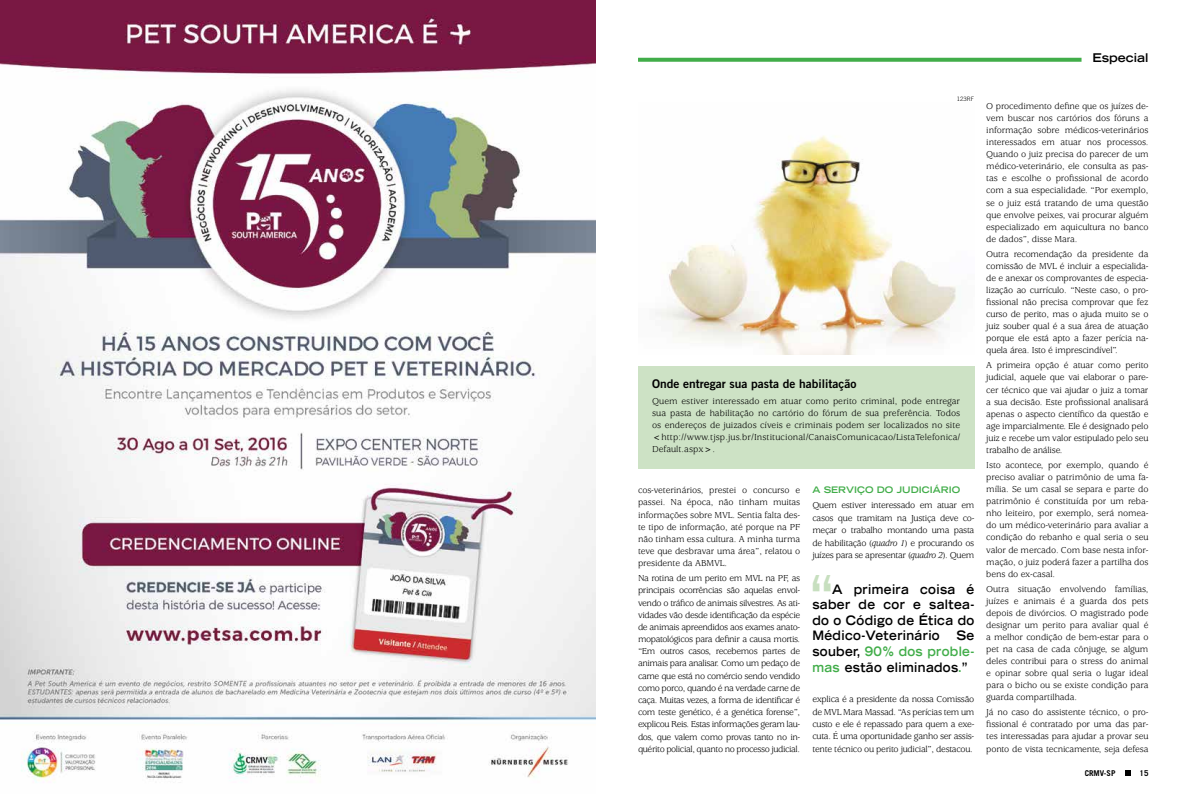
<style>
.page{position:relative;width:1191px;height:794px;background:#fff}
.page>*{position:absolute;margin:0;border:0;box-sizing:border-box;transform-origin:0 0}
.t1{font:700 expanded 55px "Trade Gothic LT Std";color:#c7dfbf;scale:.9 1}
.t2{font:700 expanded 13px/15.6px "Trade Gothic LT Std";letter-spacing:.03em;color:#000;text-align:justify;scale:.9 1}
.t3{font:12px "Trade Gothic LT Std Bd 2";color:#000}
.t4{font:700 expanded 12px "Trade Gothic LT Std";color:#000}
.t5{font:9.5px/12.1px "Usherwood Std";letter-spacing:-.02em;color:#000;text-align:justify}
.t6{font:700 expanded 9px "Trade Gothic LT Std";color:#41ad49}
.t7{font:700 8px "Trade Gothic LT Std";color:#000}
.t8{font:300 6px "Trade Gothic LT Std";color:#000}
.s1{font-style:italic}
.s2{color:#41ad49}
</style>
<div class="page">
<svg style="left:1125px;top:770px;width:5px;height:5px"></svg>
<svg style="left:638px;top:58px;width:443px;height:4px;background:#4cb254"></svg>
<img style="left:655px;top:135px;width:302px;height:220px">
<img style="left:0;top:0;width:595px;height:783px">
<div style="left:638px;top:367px;width:336px;height:102px;background:#cde2c5"></div>
<p class="t4" style="left:1092px;top:50px;width:58px">Especial</p>
<p class="t8" style="left:957px;top:95px;width:19px">123RF</p>
<p class="t3" style="left:652px;top:376px;width:206px">Onde entregar sua pasta de habilitação</p>
<p class="t5" style="left:652px;top:395px;width:309px">Quem estiver interessado em atuar como perito criminal, pode entregar sua pasta de habilitação no cartório do fórum de sua preferência. Todos os endereços de juizados cíveis e criminais podem ser localizados no site &lt;http://www.tjsp.jus.br/Institucional/CanaisComunicacao/ListaTelefonica/ Default.aspx&gt;.</p>
<p class="t5" style="left:638px;top:484px;width:164px">cos-veterinários, prestei o concurso e passei. Na época, não tinham muitas informações sobre MVL. Sentia falta des&shy;te tipo de informação, até porque na PF não tinham essa cultura. A minha turma teve que desbravar uma área”, relatou o presidente da ABMVL.</p>
<p class="t5" style="left:638px;top:572px;width:164px">Na rotina de um perito em MVL na PF, as principais ocorrências são aquelas envol&shy;vendo o tráfico de animais silvestres. As ati&shy;vidades vão desde identificação da espécie de animais apreendidos aos exames anato&shy;mopatológicos para definir a causa mortis. “Em outros casos, recebemos partes de animais para analisar. Como um pedaço de carne que está no comércio sendo vendido como porco, quando é na verdade carne de caça. Muitas vezes, a forma de identificar é com teste genético, é a genética forense”, explicou Reis. Estas informações geram lau&shy;dos, que valem como provas tanto no in&shy;quérito policial, quanto no processo judicial.</p>
<p class="t6" style="left:812px;top:484px;width:149px">A SERVIÇO DO JUDICIÁRIO</p>
<p class="t5" style="left:812px;top:499px;width:163px">Quem estiver interessado em atuar em casos que tramitam na Justiça deve co&shy;meçar o trabalho montando uma pasta de habilitação (<span class="s1">quadro 1</span>) e procurando os juízes para se apresentar (<span class="s1">quadro 2</span>). Quem</p>
<h1 class="t1" style="left:810px;top:559px;width:26px">“</h1>
<h2 class="t2" style="left:812px;top:581px;width:181px;text-indent:20px">A primeira coisa é saber de cor e saltea&shy;do o Código de Ética do Médico-Veterinário</h2>
<h2 class="t2" style="left:812px;top:627px;width:181px;text-indent:144px">Se souber, <span class="s2">90% dos proble&shy;mas</span> estão eliminados<span class="s2">.</span>”</h2>
<p class="t5" style="left:812px;top:693px;width:163px">explica é a presidente da nossa Comissão de MVL Mara Massad. “As perícias tem um custo e ele é repassado para quem a exe&shy;cuta. É uma oportunidade ganho ser assis&shy;tente técnico ou perito judicial”, destacou.</p>
<p class="t5" style="left:986px;top:100px;width:164px">O procedimento define que os juízes de&shy;vem buscar nos cartórios dos fóruns a informação sobre médicos-veterinários interessados em atuar nos processos.<br>Quando o juiz precisa do parecer de um médico-veterinário, ele consulta as pas&shy;tas e escolhe o profissional de acordo com a sua especialidade. “Por exemplo, se o juiz está tratando de uma questão que envolve peixes, vai procurar alguém especializado em aquicultura no banco de dados”, disse Mara.</p>
<p class="t5" style="left:986px;top:248px;width:164px">Outra recomendação da presidente da comissão de MVL é incluir a especialida&shy;de e anexar os comprovantes de especia&shy;lização ao currículo. “Neste caso, o pro&shy;fissional não precisa comprovar que fez curso de perito, mas o ajuda muito se o juiz souber qual é a sua área de atuação porque ele está apto a fazer perícia na&shy;quela área. Isto é imprescindível”.</p>
<p class="t5" style="left:986px;top:360px;width:164px">A primeira opção é atuar como perito judicial, aquele que vai elaborar o pare&shy;cer técnico que vai ajudar o juiz a tomar a sua decisão. Este profissional analisará apenas o aspecto científico da questão e age imparcialmente. Ele é designado pelo juiz e recebe um valor estipulado pelo seu trabalho de análise.</p>
<p class="t5" style="left:986px;top:459px;width:164px">Isto acontece, por exemplo, quando é preciso avaliar o patrimônio de uma fa&shy;mília. Se um casal se separa e parte do patrimônio é constituída por um reba&shy;nho leiteiro, por exemplo, será nomea&shy;do um médico-veterinário para avaliar a condição do rebanho e qual seria o seu valor de mercado. Com base nesta infor&shy;mação, o juiz poderá fazer a partilha dos bens do ex-casal.</p>
<p class="t5" style="left:986px;top:583px;width:164px">Outra situação envolvendo famílias, juízes e animais é a guarda dos pets depois de divórcios. O magistrado pode designar um perito para avaliar qual é a melhor condição de bem-estar para o pet na casa de cada cônjuge, se algum deles contribui para o stress do animal e opinar sobre qual seria o lugar ideal para o bicho ou se existe condição para guarda compartilhada.</p>
<p class="t5" style="left:986px;top:706px;width:164px">Já no caso do assistente técnico, o pro&shy;fissional é contratado por uma das par&shy;tes interessadas para ajudar a provar seu ponto de vista tecnicamente, seja defesa</p>
<p class="t7" style="left:1084px;top:768px;width:32px">CRMV-SP</p>
<p class="t7" style="left:1139px;top:768px;width:10px">15</p>
</div>
